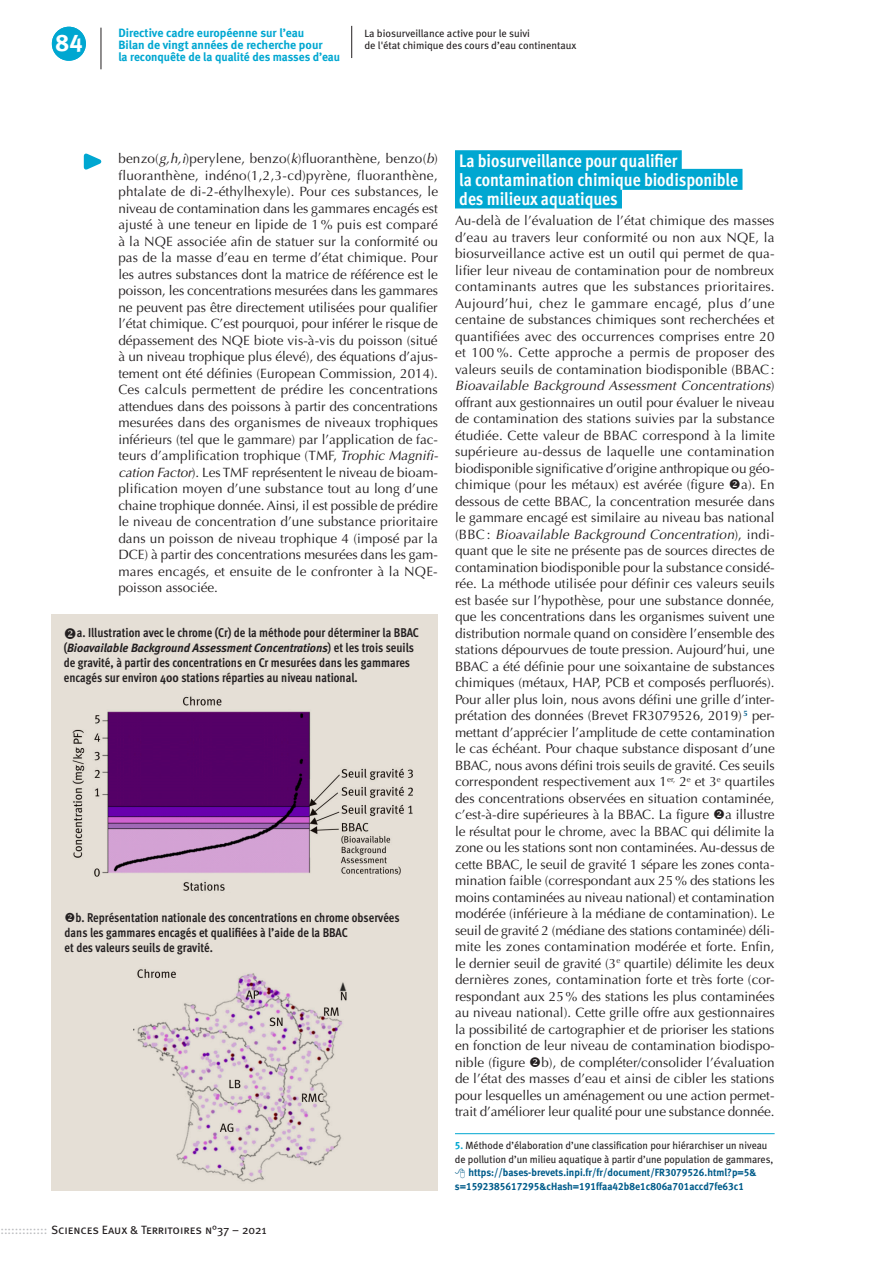
<style>
.page{position:relative;width:893px;height:1263px;background:#fff}
.page>*{position:absolute;margin:0;border:0;box-sizing:border-box;transform-origin:0 0}
.t1{font:24px "Meta Bold Caps Expert";color:#fff}
.t2{font:21px "Meta Bold Caps Expert";color:#fff}
.H1_bleu{font:700 18px "Meta Cond OT";color:#fff}
.t3{font:13.5px/16.5px "Optima";letter-spacing:-.005em;color:#231f20;text-align:justify}
.titre_figure{font:700 12.75px/15px "Meta Cond OT";color:#231f20}
.t4{font:700 12px/12px "Meta";color:#00a7d1}
.titre_figure-2{font:italic 12px "Meta Bold LF";color:#231f20}
.t5{font:12px "Meta Book Caps";letter-spacing:-.005em;color:#231f20}
.coordonnées{font:10.5px "Meta Book LF";color:#231f20;scale:.96 1}
.coordonnées-2{font:10.5px "Meta Bold LF";color:#005c8a;scale:.96 1}
.roulette_article{font:10.5px/12px "Meta Book LF";color:#231f20}
.s1{font-style:italic}
.s2{font-family:"Meta Cond OT";font-weight:700;font-style:normal;font-size:12.75px}
.s3{color:#bcbdc0}
.s4{font-family:"Meta Bold LF";color:#00a7d1}
</style>
<div class="page">
<div style="left:455px;top:150px;width:227px;height:21px;background:#00a7d1"></div>
<div style="left:455px;top:169px;width:287px;height:21px;background:#00a7d1"></div>
<div style="left:455px;top:187px;width:167px;height:21px;background:#00a7d1"></div>
<svg style="left:83px;top:153px;width:19px;height:17px"></svg>
<hr style="left:351px;top:26px;width:1px;height:32px;background:#231f20">
<div style="left:51px;top:614px;width:387px;height:577px;background:#e5dfd6"></div>
<hr style="left:455px;top:1133px;width:320px;height:1px;background:#00a7d1">
<img style="left:72px;top:696px;width:341px;height:195px">
<img style="left:133px;top:968px;width:214px;height:214px">
<hr style="left:101px;top:28px;width:1px;height:41px;background:#231f20">
<div style="left:52px;top:27px;width:34px;height:34px;background:#00a7d1;border-radius:50%"></div>
<h2 class="t2" style="left:57px;top:31px;width:26px">84</h2>
<p class="t4" style="left:118px;top:26px;width:223px">Directive cadre européenne sur l’eau<br>Bilan de vingt années de recherche pour<br>la reconquête de la qualité des masses d’eau</p>
<h1 class="t1" style="left:55px;top:28px;width:29px">84</h1>
<p class="roulette_article" style="left:364px;top:27px;width:214px">La biosurveillance active pour le suivi<br>de l'état chimique des cours d’eau continentaux</p>
<p class="t3" style="left:118px;top:151px;width:321px">benzo(<span class="s1">g,h,i</span>)perylene, benzo(<span class="s1">k</span>)fluoranthène, benzo(<span class="s1">b</span>) fluoranthène, indéno(1,2,3-cd)pyrène, fluoranthène, phtalate de di-2-éthylhexyle). Pour ces substances, le niveau de contamination dans les gammares encagés est ajusté à une teneur en lipide de 1% puis est comparé à la NQE associée afin de statuer sur la conformité ou pas de la masse d’eau en terme d’état chimique. Pour les autres substances dont la matrice de référence est le poisson, les concentrations mesurées dans les gammares ne peuvent pas être directement utilisées pour qualifier l’état chimique. C’est pourquoi, pour inférer le risque de dépassement des NQE biote vis-à-vis du poisson (situé à un niveau trophique plus élevé), des équations d’ajus&shy;tement ont été définies (European Commission, 2014).<br>Ces calculs permettent de prédire les concentrations attendues dans des poissons à partir des concentrations mesurées dans des organismes de niveaux trophiques inférieurs (tel que le gammare) par l’application de fac&shy;teurs d’amplification trophique (TMF, <span class="s1">Trophic Magnifi&shy;cation Factor</span>). Les TMF représentent le niveau de bioam&shy;plification moyen d’une substance tout au long d’une chaine trophique donnée. Ainsi, il est possible de prédire le niveau de concentration d’une substance prioritaire dans un poisson de niveau trophique 4 (imposé par la DCE) à partir des concentrations mesurées dans les gam&shy;mares encagés, et ensuite de le confronter à la NQE&shy;poisson associée.</p>
<p class="H1_bleu" style="left:459px;top:149px;width:220px">La biosurveillance pour qualifier</p>
<p class="H1_bleu" style="left:459px;top:168px;width:280px">la contamination chimique biodisponible</p>
<p class="H1_bleu" style="left:459px;top:187px;width:160px">des milieux aquatiques</p>
<p class="t3" style="left:455px;top:213px;width:321px">Au-delà de l’évaluation de l’état chimique des masses d’eau au travers leur conformité ou non aux NQE, la biosurveillance active est un outil qui permet de qua&shy;lifier leur niveau de contamination pour de nombreux contaminants autres que les substances prioritaires.<br>Aujourd’hui, chez le gammare encagé, plus d’une centaine de substances chimiques sont recherchées et quantifiées avec des occurrences comprises entre 20 et 100 %. Cette approche a permis de proposer des valeurs seuils de contamination biodisponible (BBAC:<br><span class="s1">Bioavailable Background Assessment Concentrations</span>) offrant aux gestionnaires un outil pour évaluer le niveau de contamination des stations suivies par la substance étudiée. Cette valeur de BBAC correspond à la limite supérieure au-dessus de laquelle une contamination biodisponible significative d’origine anthropique ou géo&shy;chimique (pour les métaux) est avérée (figure ❖a). En dessous de cette BBAC, la concentration mesurée dans le gammare encagé est similaire au niveau bas national (BBC: <span class="s1">Bioavailable Background Concentration</span>), indi&shy;quant que le site ne présente pas de sources directes de contamination biodisponible pour la substance considé&shy;rée. La méthode utilisée pour définir ces valeurs seuils est basée sur l’hypothèse, pour une substance donnée, que les concentrations dans les organismes suivent une distribution normale quand on considère l’ensemble des stations dépourvues de toute pression. Aujourd’hui, une BBAC a été définie pour une soixantaine de substances chimiques (métaux, HAP, PCB et composés perfluorés).<br>Pour aller plus loin, nous avons défini une grille d’inter&shy;prétation des données (Brevet FR3079526, 2019) <sup>5</sup> per&shy;mettant d’apprécier l’amplitude de cette contamination le cas échéant. Pour chaque substance disposant d’une BBAC, nous avons défini trois seuils de gravité. Ces seuils correspondent respectivement aux 1<sup>er,</sup> 2<sup>e</sup> et 3<sup>e</sup> quartiles des concentrations observées en situation contaminée, c’est-à-dire supérieures à la BBAC. La figure ❖a illustre le résultat pour le chrome, avec la BBAC qui délimite la zone ou les stations sont non contaminées. Au-dessus de cette BBAC, le seuil de gravité 1 sépare les zones conta&shy;mination faible (correspondant aux 25% des stations les moins contaminées au niveau national) et contamination modérée (inférieure à la médiane de contamination). Le seuil de gravité 2 (médiane des stations contaminée) déli&shy;mite les zones contamination modérée et forte. Enfin, le dernier seuil de gravité (3<sup>e</sup> quartile) délimite les deux dernières zones, contamination forte et très forte (cor&shy;respondant aux 25% des stations les plus contaminées au niveau national). Cette grille offre aux gestionnaires la possibilité de cartographier et de prioriser les stations en fonction de leur niveau de contamination biodispo&shy;nible (figure ❖b), de compléter/consolider l’évaluation de l’état des masses d’eau et ainsi de cibler les stations pour lesquelles un aménagement ou une action permet&shy;trait d’améliorer leur qualité pour une substance donnée.</p>
<p class="titre_figure" style="left:64px;top:625px;width:357px">❖a. Illustration avec le chrome (Cr) de la méthode pour déterminer la BBAC</p>
<p class="titre_figure-2" style="left:64px;top:641px;width:352px"><span class="s2">(</span>Bioavailable Background Assessment Concentrations<span class="s2">) et les trois seuils</span></p>
<p class="titre_figure" style="left:64px;top:655px;width:348px">de gravité, à partir des concentrations en Cr mesurées dans les gammares encagés sur environ 400 stations réparties au niveau national.</p>
<p class="titre_figure" style="left:65px;top:910px;width:336px">❖b. Représentation nationale des concentrations en chrome observées dans les gammares encagés et qualifiées à l’aide de la BBAC<br>et des valeurs seuils de gravité.</p>
<p class="t5" style="left:0;top:1223px;width:268px"><span class="s3">:::::::::::::</span> Sciences Eaux &amp; Territoires n°37 – 2021</p>
<p class="coordonnées" style="left:455px;top:1139px;width:327px"><span class="s4">5.</span> Méthode d’élaboration d’une classification pour hiérarchiser un niveau</p>
<p class="coordonnées" style="left:455px;top:1153px;width:333px">de pollution d’un milieu aquatique à partir d’une population de gammares,</p>
<p class="coordonnées-2" style="left:468px;top:1166px;width:302px">https://bases-brevets.inpi.fr/fr/document/FR3079526.html?p=5&amp;</p>
<p class="coordonnées-2" style="left:455px;top:1180px;width:303px">s=1592385617295&amp;cHash=191ffaa42b8e1c806a701accd7fe63c1</p>
</div>
